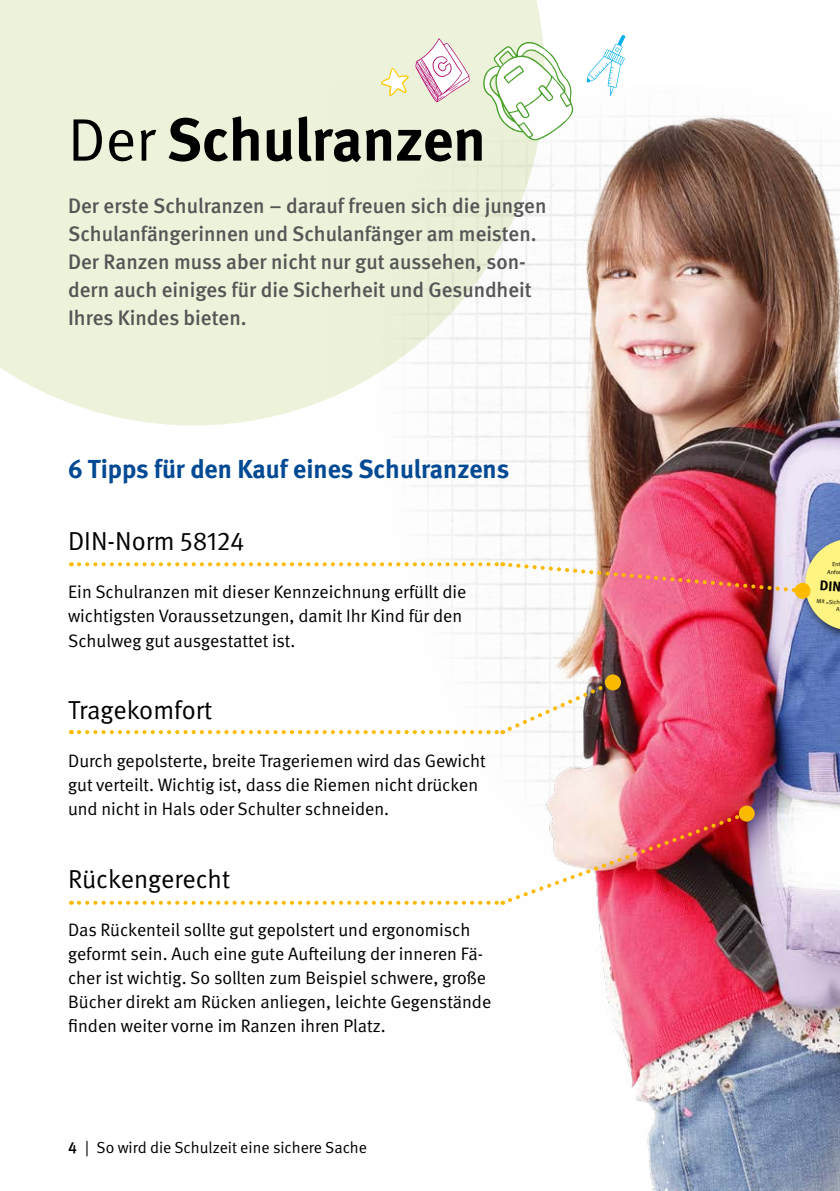
<style>
.page{position:relative;width:840px;height:1191px;background:#fff}
.page>*{position:absolute;margin:0;border:0;box-sizing:border-box;transform-origin:0 0}
._01_Überschriften_Ü1{font:700 60px "DGUV Meta";color:#000}
._01_Überschriften_Infografik_1{font:26px "DGUV Meta";color:#000}
._01_Überschriften_Ü2{font:700 26px "DGUV Meta";color:#004993}
._02_Fließtext_10pt_Anleser{font:500 21px/28px "DGUV Meta";color:#565656}
._02_Fließtext_Fließtext{font:18px/24px "DGUV Meta";color:#000}
.t1{font:16px "DGUV Meta";color:#000}
.t2{font:6px/8px "DGUV Meta";color:#000;text-align:right}
.s1{font-weight:400}
.s2{font-weight:500}
</style>
<div class="page">
<div style="left:0;top:0;width:543px;height:425px;background:#ecf3da"></div>
<svg style="left:482px;top:42px;width:88px;height:42px"></svg>
<svg style="left:415px;top:38px;width:54px;height:46px"></svg>
<svg style="left:380px;top:67px;width:28px;height:17px"></svg>
<svg style="left:586px;top:35px;width:39px;height:49px"></svg>
<img style="left:329px;top:84px;width:510px;height:1107px">
<div style="left:799px;top:533px;width:40px;height:110px;background:#000;opacity:.75"></div>
<svg style="left:79px;top:679px;width:535px;height:55px"></svg>
<div style="left:604px;top:674px;width:16px;height:16px;background:#fbba00;border-radius:50%"></div>
<svg style="left:79px;top:810px;width:668px;height:95px"></svg>
<div style="left:738px;top:805px;width:16px;height:16px;background:#fbba00;border-radius:50%"></div>
<svg style="left:79px;top:537px;width:761px;height:95px"></svg>
<h2 class="_01_Überschriften_Ü1" style="left:68px;top:104px;width:419px"><span class="s1">Der</span> Schulranzen</h2>
<p class="_02_Fließtext_10pt_Anleser" style="left:68px;top:192px;width:479px">Der erste Schulranzen – darauf freuen sich die jungen Schulanfängerinnen und Schulanfänger am meisten.<br>Der Ranzen muss aber nicht nur gut aussehen, son&shy;dern auch einiges für die Sicherheit und Gesundheit Ihres Kindes bieten.</p>
<h3 class="_01_Überschriften_Ü2" style="left:68px;top:453px;width:442px">6 Tipps für den Kauf eines Schulranzens</h3>
<h4 class="_01_Überschriften_Infografik_1" style="left:68px;top:526px;width:178px">DIN-Norm 58124</h4>
<p class="_02_Fließtext_Fließtext" style="left:68px;top:580px;width:399px">Ein Schulranzen mit dieser Kennzeichnung erfüllt die wichtigsten Voraussetzungen, damit Ihr Kind für den<br>Schulweg gut ausgestattet ist.</p>
<h4 class="_01_Überschriften_Infografik_1" style="left:68px;top:695px;width:146px">Tragekomfort</h4>
<p class="_02_Fließtext_Fließtext" style="left:68px;top:749px;width:419px">Durch gepolsterte, breite Trageriemen wird das Gewicht gut verteilt. Wichtig ist, dass die Riemen nicht drücken und nicht in Hals oder Schulter schneiden.</p>
<h4 class="_01_Überschriften_Infografik_1" style="left:68px;top:863px;width:163px">Rückengerecht</h4>
<p class="_02_Fließtext_Fließtext" style="left:68px;top:918px;width:424px">Das Rückenteil sollte gut gepolstert und ergonomisch geformt sein. Auch eine gute Aufteilung der inneren Fä&shy;cher ist wichtig. So sollten zum Beispiel schwere, große Bücher direkt am Rücken anliegen, leichte Gegenstände finden weiter vorne im Ranzen ihren Platz.</p>
<p class="t1" style="left:68px;top:1137px;width:300px"><span class="s2">4</span> | So wird die Schulzeit eine sichere Sache</p>
<h1 class="t2" style="left:827px;top:560px;width:14px;rotate:4deg">Ent<br>Anfo</h1>
<h1 class="t2" style="left:816px;top:597px;width:25px;line-height:7.2px;rotate:4deg">Mit „Sich<br>A</h1>
</div>
